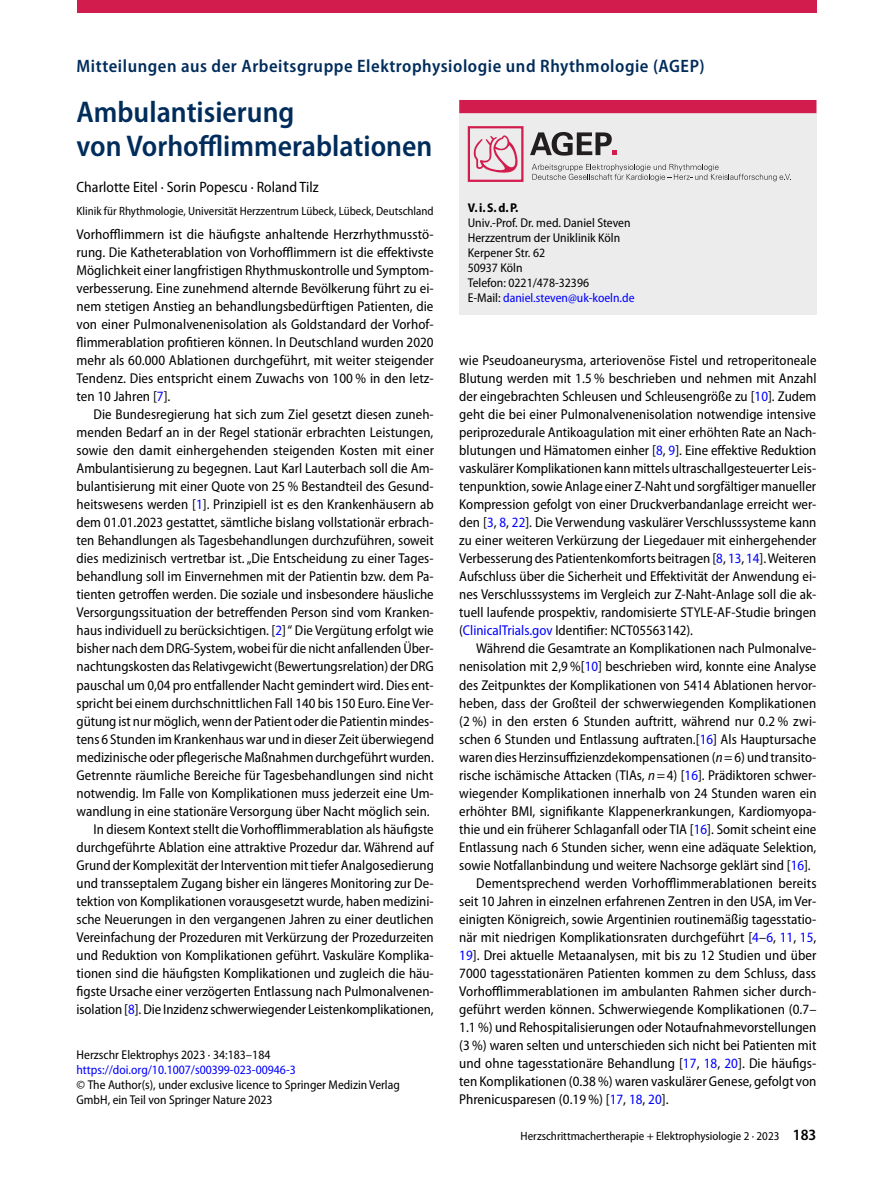
<style>
.page{position:relative;width:893px;height:1187px;background:#fff}
.page>*{position:absolute;margin:0;border:0;box-sizing:border-box;transform-origin:0 0}
.t1{font:600 semi-condensed 30px/33px "Myriad Pro";color:#002c5b}
.t2{font:600 semi-condensed 18px "Myriad Pro";letter-spacing:.03em;color:#002c5b}
.t3{font:semi-condensed 15px "Myriad Pro";color:#000}
.t4{font:semi-condensed 14.25px/18px "Myriad Pro";color:#000;text-align:justify}
.t5{font:semi-condensed 12.75px/15px "Myriad Pro";color:#000}
.t6{font:semi-condensed 12.75px "Myriad Pro";color:#00f}
.t7{font:700 semi-condensed 12.75px "Myriad Pro";color:#000}
.t8{font:semi-condensed 12px "Myriad Pro";color:#000}
.s1{color:#00f}
.s2{font-style:italic}
.s3{font-weight:600;font-size:15.75px}
</style>
<div class="page">
<div style="left:77px;top:0;width:739px;height:13px;background:#d21c4d"></div>
<div style="left:459px;top:100px;width:357px;height:215px;background:#ececec"></div>
<div style="left:459px;top:100px;width:357px;height:13px;background:#d21c4d"></div>
<svg style="left:532px;top:164px;width:259px;height:17px"></svg>
<svg style="left:530px;top:132px;width:86px;height:24px"></svg>
<svg style="left:474px;top:135px;width:44px;height:38px"></svg>
<div style="left:468px;top:126px;width:55px;height:56px;border:2px solid #d21d4e"></div>
<p class="t2" style="left:77px;top:56px;width:630px">Mitteilungen aus der Arbeitsgruppe Elektrophysiologie und Rhythmologie (AGEP)</p>
<h1 class="t1" style="left:77px;top:96px;width:357px">Ambulantisierung<br>von Vorhofflimmerablationen</h1>
<p class="t3" style="left:77px;top:178px;width:244px">Charlotte Eitel · Sorin Popescu · Roland Tilz</p>
<p class="t8" style="left:77px;top:204px;width:359px">Klinik für Rhythmologie, Universität Herzzentrum Lübeck, Lübeck, Deutschland</p>
<p class="t4" style="left:77px;top:226px;width:359px">Vorhofflimmern ist die häufigste anhaltende Herzrhythmusstö&shy;rung. Die Katheterablation von Vorhofflimmern ist die effektivste Möglichkeit einer langfristigen Rhythmuskontrolle und Symptom&shy;verbesserung. Eine zunehmend alternde Bevölkerung führt zu ei&shy;nem stetigen Anstieg an behandlungsbedürftigen Patienten, die von einer Pulmonalvenenisolation als Goldstandard der Vorhof&shy;flimmerablation profitieren können. In Deutschland wurden 2020 mehr als 60.000 Ablationen durchgeführt, mit weiter steigender Tendenz. Dies entspricht einem Zuwachs von 100 % in den letz&shy;ten 10 Jahren [<span class="s1">7</span>].</p>
<p class="t4" style="left:77px;top:406px;width:359px;text-align:right">Die Bundesregierung hat sich zum Ziel gesetzt diesen zuneh&shy;menden Bedarf an in der Regel stationär erbrachten Leistungen, sowie den damit einhergehenden steigenden Kosten mit einer Ambulantisierung zu begegnen. Laut Karl Lauterbach soll die Am&shy;bulantisierung mit einer Quote von 25 % Bestandteil des Gesund&shy;heitswesens werden [<span class="s1">1</span>]. Prinzipiell ist es den Krankenhäusern ab dem 01.01.2023 gestattet, sämtliche bislang vollstationär erbrach&shy;ten Behandlungen als Tagesbehandlungen durchzuführen, soweit dies medizinisch vertretbar ist. „Die Entscheidung zu einer Tages&shy;behandlung soll im Einvernehmen mit der Patientin bzw. dem Pa&shy;tienten getroffen werden. Die soziale und insbesondere häusliche Versorgungssituation der betreffenden Person sind vom Kranken&shy;haus individuell zu berücksichtigen. [<span class="s1">2</span>] “ Die Vergütung erfolgt wie bisher nach dem DRG-System, wobei für die nicht anfallenden Über&shy;nachtungskosten das Relativgewicht (Bewertungsrelation) der DRG pauschal um 0,04 pro entfallender Nacht gemindert wird. Dies ent&shy;spricht bei einem durchschnittlichen Fall 140 bis 150 Euro. Eine Ver&shy;gütung ist nur möglich, wenn der Patient oder die Patientin mindes&shy;tens 6 Stunden im Krankenhaus war und in dieser Zeit überwiegend medizinische oder pflegerische Maßnahmen durchgeführt wurden.<br>Getrennte räumliche Bereiche für Tagesbehandlungen sind nicht notwendig. Im Falle von Komplikationen muss jederzeit eine Um&shy;wandlung in eine stationäre Versorgung über Nacht möglich sein.<br>In diesem Kontext stellt die Vorhofflimmerablation als häufigste durchgeführte Ablation eine attraktive Prozedur dar. Während auf Grund der Komplexität der Intervention mit tiefer Analgosedierung und transseptalem Zugang bisher ein längeres Monitoring zur De&shy;tektion von Komplikationen vorausgesetzt wurde, haben medizini&shy;sche Neuerungen in den vergangenen Jahren zu einer deutlichen Vereinfachung der Prozeduren mit Verkürzung der Prozedurzeiten und Reduktion von Komplikationen geführt. Vaskuläre Komplika&shy;tionen sind die häufigsten Komplikationen und zugleich die häu&shy;figste Ursache einer verzögerten Entlassung nach Pulmonalvenen&shy;isolation [<span class="s1">8</span>]. Die Inzidenz schwerwiegender Leistenkomplikationen,</p>
<p class="t7" style="left:468px;top:200px;width:52px">V.i. S.d.P.</p>
<p class="t5" style="left:468px;top:215px;width:168px">Univ.-Prof. Dr. med. Daniel Steven<br>Herzzentrum der Uniklinik Köln<br>Kerpener Str. 62<br>50937 Köln<br>Telefon: 0221/478-32396<br>E-Mail: <span class="s1">daniel.steven@uk-koeln.de</span></p>
<p class="t4" style="left:459px;top:352px;width:359px">wie Pseudoaneurysma, arteriovenöse Fistel und retroperitoneale Blutung werden mit 1.5 % beschrieben und nehmen mit Anzahl der eingebrachten Schleusen und Schleusengröße zu [<span class="s1">10</span>]. Zudem geht die bei einer Pulmonalvenenisolation notwendige intensive periprozedurale Antikoagulation mit einer erhöhten Rate an Nach&shy;blutungen und Hämatomen einher [<span class="s1">8</span>, <span class="s1">9</span>]. Eine effektive Reduktion vaskulärer Komplikationen kann mittels ultraschallgesteuerter Leis&shy;tenpunktion, sowie Anlage einer Z-Naht und sorgfältiger manueller Kompression gefolgt von einer Druckverbandanlage erreicht wer&shy;den [<span class="s1">3</span>, <span class="s1">8</span>, <span class="s1">22</span>]. Die Verwendung vaskulärer Verschlusssysteme kann zu einer weiteren Verkürzung der Liegedauer mit einhergehender Verbesserung des Patientenkomforts beitragen [<span class="s1">8</span>, <span class="s1">13</span>, <span class="s1">14</span>]. Weiteren Aufschluss über die Sicherheit und Effektivität der Anwendung ei&shy;nes Verschlusssystems im Vergleich zur Z-Naht-Anlage soll die ak&shy;tuell laufende prospektiv, randomisierte STYLE-AF-Studie bringen (<span class="s1">ClinicalTrials.gov</span> Identifier: NCT05563142).</p>
<p class="t4" style="left:476px;top:640px;width:342px">Während die Gesamtrate an Komplikationen nach Pulmonalve-</p>
<p class="t4" style="left:459px;top:658px;width:359px">nenisolation mit 2,9 %[<span class="s1">10</span>] beschrieben wird, konnte eine Analyse</p>
<p class="t4" style="left:459px;top:676px;width:359px">des Zeitpunktes der Komplikationen von 5414 Ablationen hervor-</p>
<p class="t4" style="left:459px;top:694px;width:359px">heben, dass der Großteil der schwerwiegenden Komplikationen</p>
<p class="t4" style="left:459px;top:712px;width:359px">(2 %) in den ersten 6 Stunden auftritt, während nur 0.2 % zwi-</p>
<p class="t4" style="left:459px;top:730px;width:359px">schen 6 Stunden und Entlassung auftraten.[<span class="s1">16</span>] Als Hauptursache</p>
<p class="t4" style="left:459px;top:748px;width:359px">waren dies Herzinsuffizienzdekompensationen (<span class="s2">n</span>=6) und transito-</p>
<p class="t4" style="left:459px;top:766px;width:359px">rische ischämische Attacken (TIAs, <span class="s2">n</span>=4) [<span class="s1">16</span>]. Prädiktoren schwer-</p>
<p class="t4" style="left:459px;top:784px;width:359px">wiegender Komplikationen innerhalb von 24 Stunden waren ein</p>
<p class="t4" style="left:459px;top:802px;width:359px">erhöhter BMI, signifikante Klappenerkrankungen, Kardiomyopa-</p>
<p class="t4" style="left:459px;top:820px;width:359px">thie und ein früherer Schlaganfall oder TIA [<span class="s1">16</span>]. Somit scheint eine</p>
<p class="t4" style="left:459px;top:838px;width:359px">Entlassung nach 6 Stunden sicher, wenn eine adäquate Selektion,</p>
<p class="t4" style="left:459px;top:856px;width:353px">sowie Notfallanbindung und weitere Nachsorge geklärt sind [<span class="s1">16</span>].</p>
<p class="t4" style="left:476px;top:874px;width:342px">Dementsprechend werden Vorhofflimmerablationen bereits</p>
<p class="t4" style="left:459px;top:892px;width:359px">seit 10 Jahren in einzelnen erfahrenen Zentren in den USA, im Ver-</p>
<p class="t4" style="left:459px;top:910px;width:359px">einigten Königreich, sowie Argentinien routinemäßig tagesstatio-</p>
<p class="t4" style="left:459px;top:928px;width:359px">när mit niedrigen Komplikationsraten durchgeführt [<span class="s1">4</span>–<span class="s1">6</span>, <span class="s1">11</span>, <span class="s1">15</span>,</p>
<p class="t4" style="left:459px;top:946px;width:359px"><span class="s1">19</span>]. Drei aktuelle Metaanalysen, mit bis zu 12 Studien und über</p>
<p class="t4" style="left:459px;top:964px;width:358px">7000 tagesstationären Patienten kommen zu dem Schluss, dass</p>
<p class="t4" style="left:459px;top:982px;width:359px">Vorhofflimmerablationen im ambulanten Rahmen sicher durch-</p>
<p class="t4" style="left:459px;top:1000px;width:359px">geführt werden können. Schwerwiegende Komplikationen (0.7–</p>
<p class="t4" style="left:459px;top:1018px;width:359px">1.1 %) und Rehospitalisierungen oder Notaufnahmevorstellungen</p>
<p class="t4" style="left:459px;top:1036px;width:359px">(3 %) waren selten und unterschieden sich nicht bei Patienten mit</p>
<p class="t4" style="left:459px;top:1054px;width:359px">und ohne tagesstationäre Behandlung [<span class="s1">17</span>, <span class="s1">18</span>, <span class="s1">20</span>]. Die häufigs-</p>
<p class="t4" style="left:459px;top:1072px;width:359px">ten Komplikationen (0.38 %) waren vaskulärer Genese, gefolgt von</p>
<p class="t4" style="left:459px;top:1090px;width:211px">Phrenicusparesen (0.19 %) [<span class="s1">17</span>, <span class="s1">18</span>, <span class="s1">20</span>].</p>
<p class="t5" style="left:77px;top:1047px;width:195px">Herzschr Elektrophys 2023 · 34:183–184</p>
<p class="t6" style="left:77px;top:1062px;width:221px">https://doi.org/10.1007/s00399-023-00946-3</p>
<p class="t5" style="left:77px;top:1077px;width:325px">© The Author(s), under exclusive licence to Springer Medizin Verlag<br>GmbH, ein Teil von Springer Nature 2023</p>
<p class="t8" style="left:521px;top:1129px;width:297px">Herzschrittmachertherapie + Elektrophysiologie 2 · 2023 <span class="s3">183</span></p>
</div>
